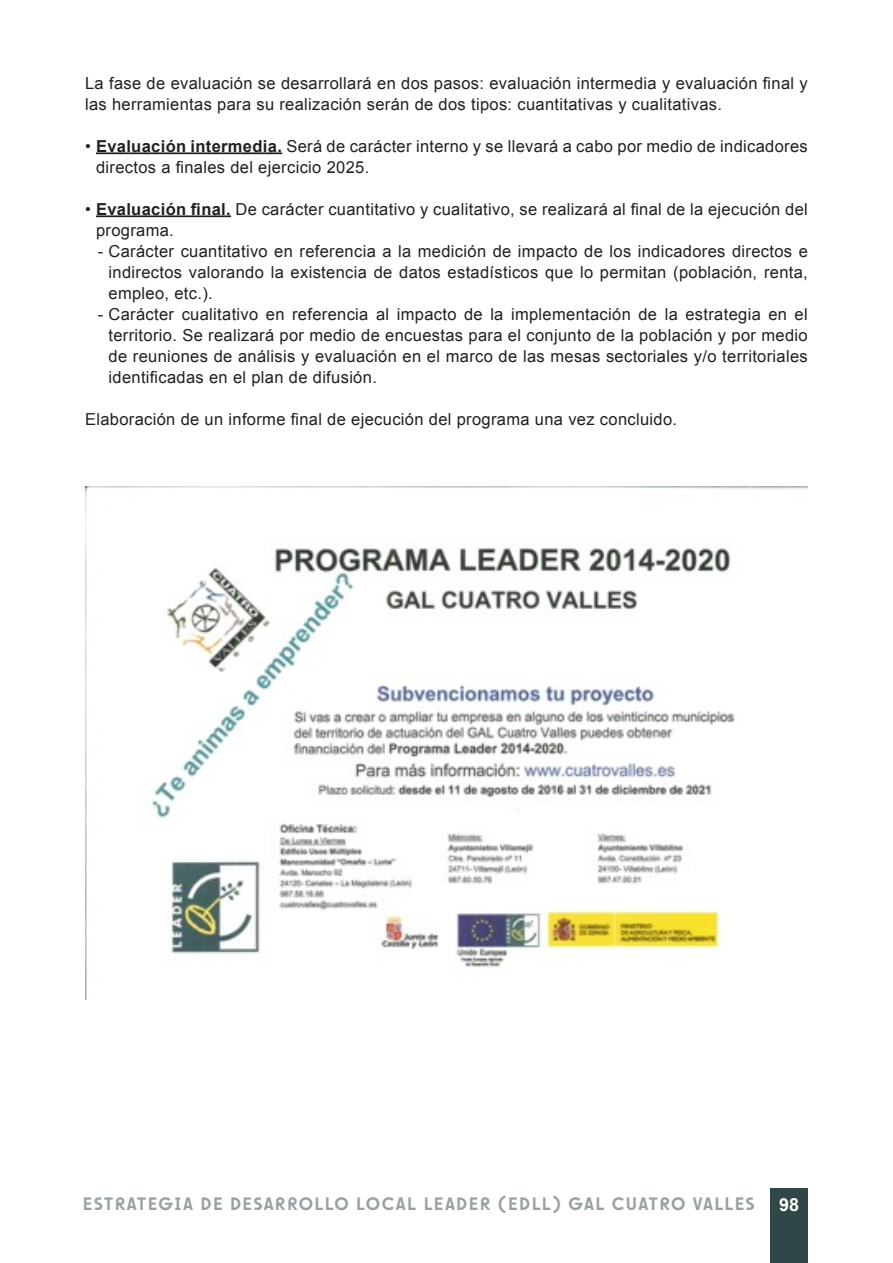
<style>
.page{position:relative;width:893px;height:1263px;background:#fff}
.page>*{position:absolute;margin:0;border:0;box-sizing:border-box;transform-origin:0 0}
.t1{font:500 18px "Sawton Bauhaus";letter-spacing:.07em;color:#98a2a3}
.t2{font:700 18px "Arial";color:#fff}
.texto{font:16.5px/21px "Arial";letter-spacing:.02em;color:#231f20}
.s1{font-weight:700}
</style>
<div class="page">
<div style="left:770px;top:1189px;width:38px;height:74px;background:#314647"></div>
<hr style="left:96px;top:152px;width:186px;height:2px;background:#231f20">
<hr style="left:96px;top:215px;width:135px;height:2px;background:#231f20">
<img style="left:85px;top:487px;width:723px;height:512px">
<p class="texto" style="left:85px;top:72px;width:724px">La fase de evaluación se desarrollará en dos pasos: evaluación intermedia y evaluación final y las herramientas para su realización serán de dos tipos: cuantitativas y cualitativas.</p>
<p class="texto" style="left:96px;top:135px;width:713px;text-indent:-11px">• <span class="s1">Evaluación intermedia.</span> Será de carácter interno y se llevará a cabo por medio de indicadores directos a finales del ejercicio 2025.</p>
<p class="texto" style="left:96px;top:198px;width:713px;text-indent:-11px">• <span class="s1">Evaluación final.</span> De carácter cuantitativo y cualitativo, se realizará al final de la ejecución del programa.</p>
<p class="texto" style="left:109px;top:240px;width:701px;text-align:justify;text-indent:-11px">- Carácter cuantitativo en referencia a la medición de impacto de los indicadores directos e indirectos valorando la existencia de datos estadísticos que lo permitan (población, renta, empleo, etc.).</p>
<p class="texto" style="left:109px;top:303px;width:701px;text-align:justify;text-indent:-11px">- Carácter cualitativo en referencia al impacto de la implementación de la estrategia en el territorio. Se realizará por medio de encuestas para el conjunto de la población y por medio de reuniones de análisis y evaluación en el marco de las mesas sectoriales y/o territoriales identificadas en el plan de difusión.</p>
<p class="texto" style="left:85px;top:408px;width:594px">Elaboración de un informe final de ejecución del programa una vez concluido.</p>
<p class="t1" style="left:83px;top:1193px;width:673px">ESTRATEGIA DE DESARROLLO LOCAL LEADER (EDLL) GAL CUATRO VALLES</p>
<p class="t2" style="left:779px;top:1193px;width:22px">98</p>
</div>
